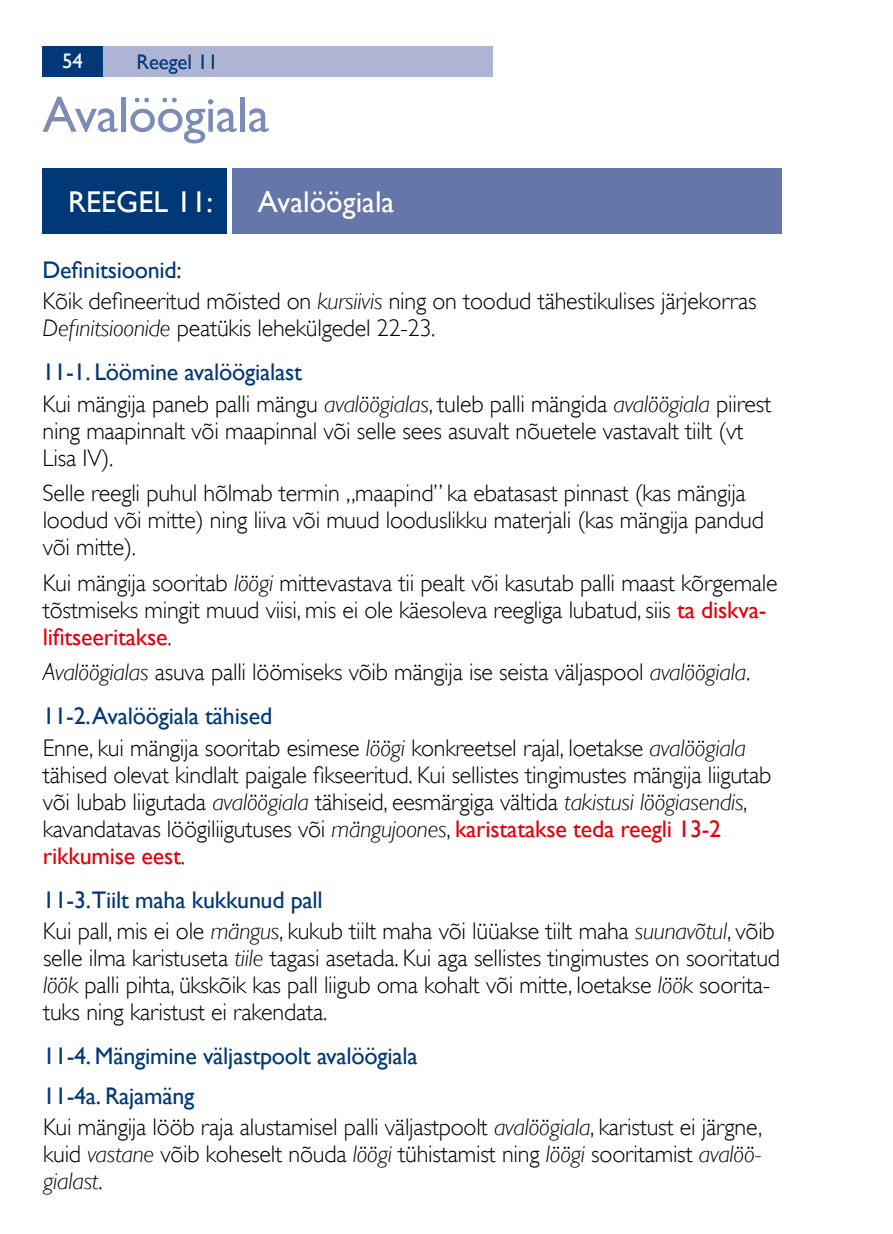
<style>
.page{position:relative;width:893px;height:1234px;background:#fff}
.page>*{position:absolute;margin:0;border:0;box-sizing:border-box;transform-origin:0 0}
.t1{font:51px "Gill Sans";letter-spacing:-.01em;color:#7d8bb7}
.t2{font:30px "Gill Sans";color:#fff}
.t3{font:300 24px/27px "Gill Sans";letter-spacing:-.01em;color:#000}
.t4{font:24px/39.6px "Gill Sans";letter-spacing:-.01em;color:#003878}
.t5{font:21px "Gill Sans";letter-spacing:-.01em;color:#003878}
.t6{font:21px "Gill Sans";color:#fff}
.s1{font-weight:400;color:#003878}
.s2{font-style:italic}
.s3{font-weight:400;color:#e3000b}
</style>
<div class="page">
<div style="left:43px;top:46px;width:450px;height:30px;background:#aeb4d3"></div>
<div style="left:43px;top:46px;width:60px;height:30px;background:#003878"></div>
<div style="left:43px;top:169px;width:184px;height:65px;background:#003878"></div>
<div style="left:232px;top:169px;width:550px;height:65px;background:#6577a9"></div>
<p class="t6" style="left:62px;top:49px;width:22px">54</p>
<p class="t5" style="left:137px;top:49px;width:83px">Reegel 11</p>
<h1 class="t1" style="left:43px;top:84px;width:228px">Avalöögiala</h1>
<p class="t2" style="left:68px;top:184px;width:146px">REEGEL 11:</p>
<p class="t2" style="left:258px;top:184px;width:138px">Avalöögiala</p>
<p class="t3" style="left:43px;top:254px;width:716px;line-height:31.2px"><span class="s1">Definitsioonid:<br></span>Kõik defineeritud mõisted on <span class="s2">kursiivis</span> ning on toodud tähestikulises järjekorras</p>
<p class="t3" style="left:43px;top:306px;width:394px;line-height:44.1px"><span class="s2">Definitsioonide</span> peatükis lehekülgedel 22-23.<br><span class="s1">11-1. Löömine avalöögialast</span></p>
<p class="t3" style="left:43px;top:390px;width:730px">Kui mängija paneb palli mängu <span class="s2">avalöögialas</span>, tuleb palli mängida <span class="s2">avalöögiala</span> piirest ning maapinnalt või maapinnal või selle sees asuvalt nõuetele vastavalt tiilt (vt<br>Lisa IV).</p>
<p class="t3" style="left:43px;top:479px;width:723px">Selle reegli puhul hõlmab termin „maapind” ka ebatasast pinnast (kas mängija loodud või mitte) ning liiva või muud looduslikku materjali (kas mängija pandud või mitte).</p>
<p class="t3" style="left:43px;top:569px;width:736px">Kui mängija sooritab <span class="s2">löögi</span> mittevastava tii pealt või kasutab palli maast kõrgemale tõstmiseks mingit muud viisi, mis ei ole käesoleva reegliga lubatud, siis <span class="s3">ta diskva&shy;lifitseeritakse</span>.</p>
<p class="t3" style="left:43px;top:650px;width:709px;line-height:44.1px"><span class="s2">Avalöögialas</span> asuva palli löömiseks võib mängija ise seista väljaspool <span class="s2">avalöögiala</span>.<br><span class="s1">11-2.Avalöögiala tähised</span></p>
<p class="t3" style="left:43px;top:734px;width:730px">Enne, kui mängija sooritab esimese <span class="s2">löögi</span> konkreetsel rajal, loetakse <span class="s2">avalöögiala </span>tähised olevat kindlalt paigale fikseeritud. Kui sellistes tingimustes mängija liigutab või lubab liigutada <span class="s2">avalöögiala</span> tähiseid, eesmärgiga vältida <span class="s2">takistusi löögiasendis</span>, kavandatavas löögiliigutuses või <span class="s2">mängujoones</span>, <span class="s3">karistatakse teda reegli 13-2 rikkumise eest</span>.</p>
<p class="t3" style="left:43px;top:884px;width:733px;line-height:31.2px"><span class="s1">11-3.Tiilt maha kukkunud pall<br></span>Kui pall, mis ei ole <span class="s2">mängus</span>, kukub tiilt maha või lüüakse tiilt maha <span class="s2">suunavõtul</span>, võib</p>
<p class="t3" style="left:43px;top:944px;width:739px">selle ilma karistuseta <span class="s2">tiile</span> tagasi asetada. Kui aga sellistes tingimustes on sooritatud <span class="s2">löök</span> palli pihta, ükskõik kas pall liigub oma kohalt või mitte, loetakse <span class="s2">löök</span> soorita&shy;tuks ning karistust ei rakendata.</p>
<p class="t4" style="left:43px;top:1035px;width:376px">11-4. Mängimine väljastpoolt avalöögiala<br>11-4a. Rajamäng</p>
<p class="t3" style="left:43px;top:1113px;width:721px;text-align:justify">Kui mängija lööb raja alustamisel palli väljastpoolt <span class="s2">avalöögiala</span>, karistust ei järgne, kuid <span class="s2">vastane</span> võib koheselt nõuda <span class="s2">löögi</span> tühistamist ning <span class="s2">löögi</span> sooritamist <span class="s2">avalöö&shy;gialast</span>.</p>
</div>
